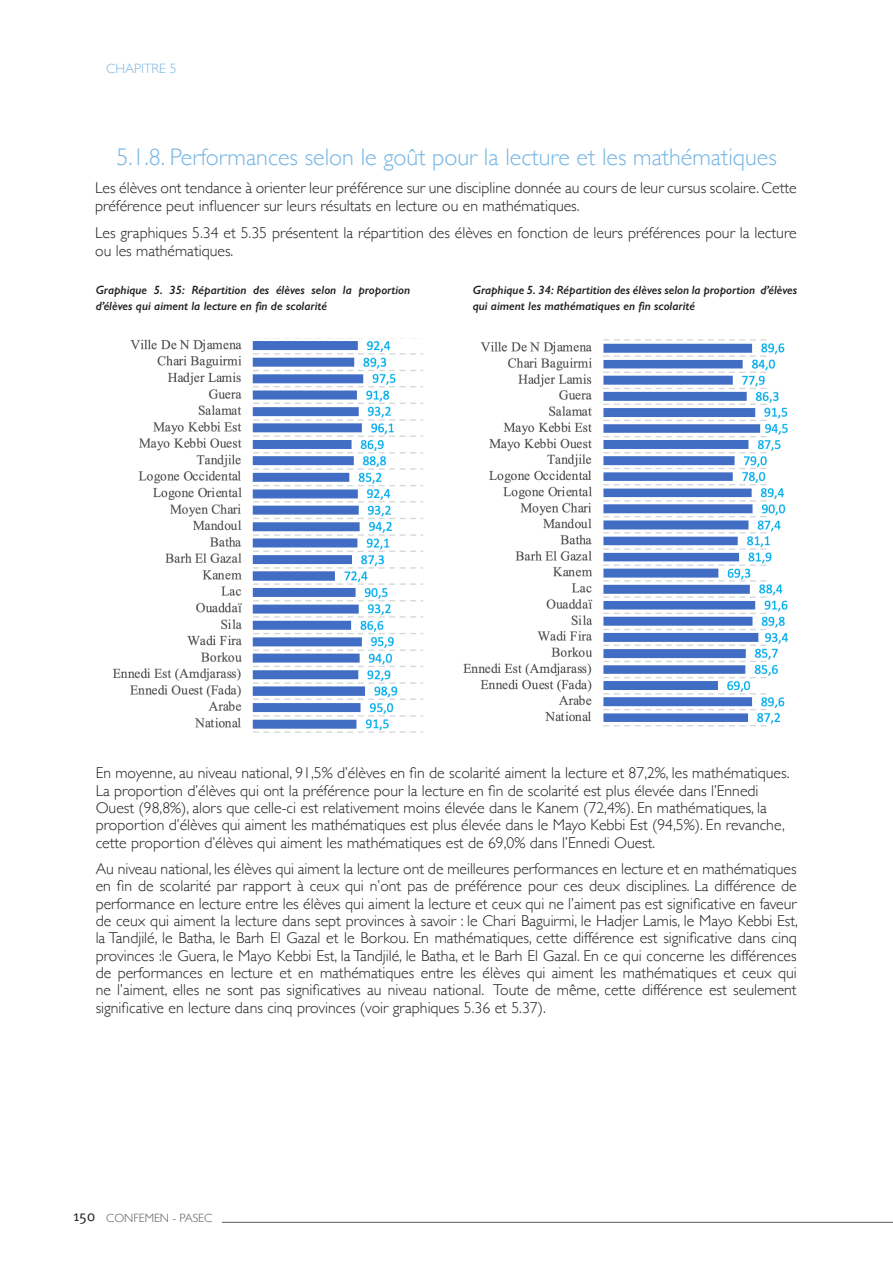
<style>
.page{position:relative;width:893px;height:1263px;background:#fff}
.page>*{position:absolute;margin:0;border:0;box-sizing:border-box;transform-origin:0 0}
.t1{font:300 24px "Gill Sans";color:#77b6e4}
.t2{font:300 15.75px/17.2px "Gill Sans";color:#231f20}
.t3{font:300 13.5px "Gill Sans";color:#77b6e4}
.t4{font:italic 600 12px/16.5px "Gill Sans";color:#231f20}
.t5{font:300 12px "Gill Sans";color:#595959}
.s1{font-family:"Meta";font-weight:400;font-size:15px;color:#231f20}
</style>
<div class="page">
<hr style="left:222px;top:1222px;width:671px;height:1px;background:#595959">
<img style="left:112px;top:339px;width:676px;height:394px">
<p class="t3" style="left:106px;top:58px;width:72px">CHAPITRE 5</p>
<p class="t1" style="left:116px;top:139px;width:662px">5.1.8. Performances selon le goût pour la lecture et les mathématiques</p>
<p class="t2" style="left:95px;top:178px;width:703px;line-height:18.1px">Les élèves ont tendance à orienter leur préférence sur une discipline donnée au cours de leur cursus scolaire. Cette préférence peut influencer sur leurs résultats en lecture ou en mathématiques.</p>
<p class="t2" style="left:95px;top:223px;width:703px;line-height:18.1px">Les graphiques 5.34 et 5.35 présentent la répartition des élèves en fonction de leurs préférences pour la lecture ou les mathématiques.</p>
<p class="t4" style="left:96px;top:281px;width:316px">Graphique 5. 35: Répartition des élèves selon la proportion d’élèves qui aiment la lecture en fin de scolarité</p>
<p class="t4" style="left:473px;top:281px;width:326px">Graphique 5. 34: Répartition des élèves selon la proportion d’élèves qui aiment les mathématiques en fin scolarité</p>
<p class="t2" style="left:96px;top:764px;width:695px">En moyenne, au niveau national, 91,5% d’élèves en fin de scolarité aiment la lecture et 87,2%, les mathématiques.<br>La proportion d’élèves qui ont la préférence pour la lecture en fin de scolarité est plus élevée dans l’Ennedi Ouest (98,8%), alors que celle-ci est relativement moins élevée dans le Kanem (72,4%). En mathématiques, la proportion d’élèves qui aiment les mathématiques est plus élevée dans le Mayo Kebbi Est (94,5%). En revanche, cette proportion d’élèves qui aiment les mathématiques est de 69,0% dans l’Ennedi Ouest.</p>
<p class="t2" style="left:96px;top:859px;width:704px;text-align:justify">Au niveau national, les élèves qui aiment la lecture ont de meilleures performances en lecture et en mathématiques en fin de scolarité par rapport à ceux qui n’ont pas de préférence pour ces deux disciplines. La différence de performance en lecture entre les élèves qui aiment la lecture et ceux qui ne l’aiment pas est significative en faveur de ceux qui aiment la lecture dans sept provinces à savoir : le Chari Baguirmi, le Hadjer Lamis, le Mayo Kebbi Est, la Tandjilé, le Batha, le Barh El Gazal et le Borkou. En mathématiques, cette différence est significative dans cinq provinces :le Guera, le Mayo Kebbi Est, la Tandjilé, le Batha, et le Barh El Gazal. En ce qui concerne les différences de performances en lecture et en mathématiques entre les élèves qui aiment les mathématiques et ceux qui ne l’aiment, elles ne sont pas significatives au niveau national. Toute de même, cette différence est seulement significative en lecture dans cinq provinces (voir graphiques 5.36 et 5.37).</p>
<p class="t5" style="left:73px;top:1209px;width:141px"><span class="s1">150</span> CONFEMEN - PASEC</p>
</div>
